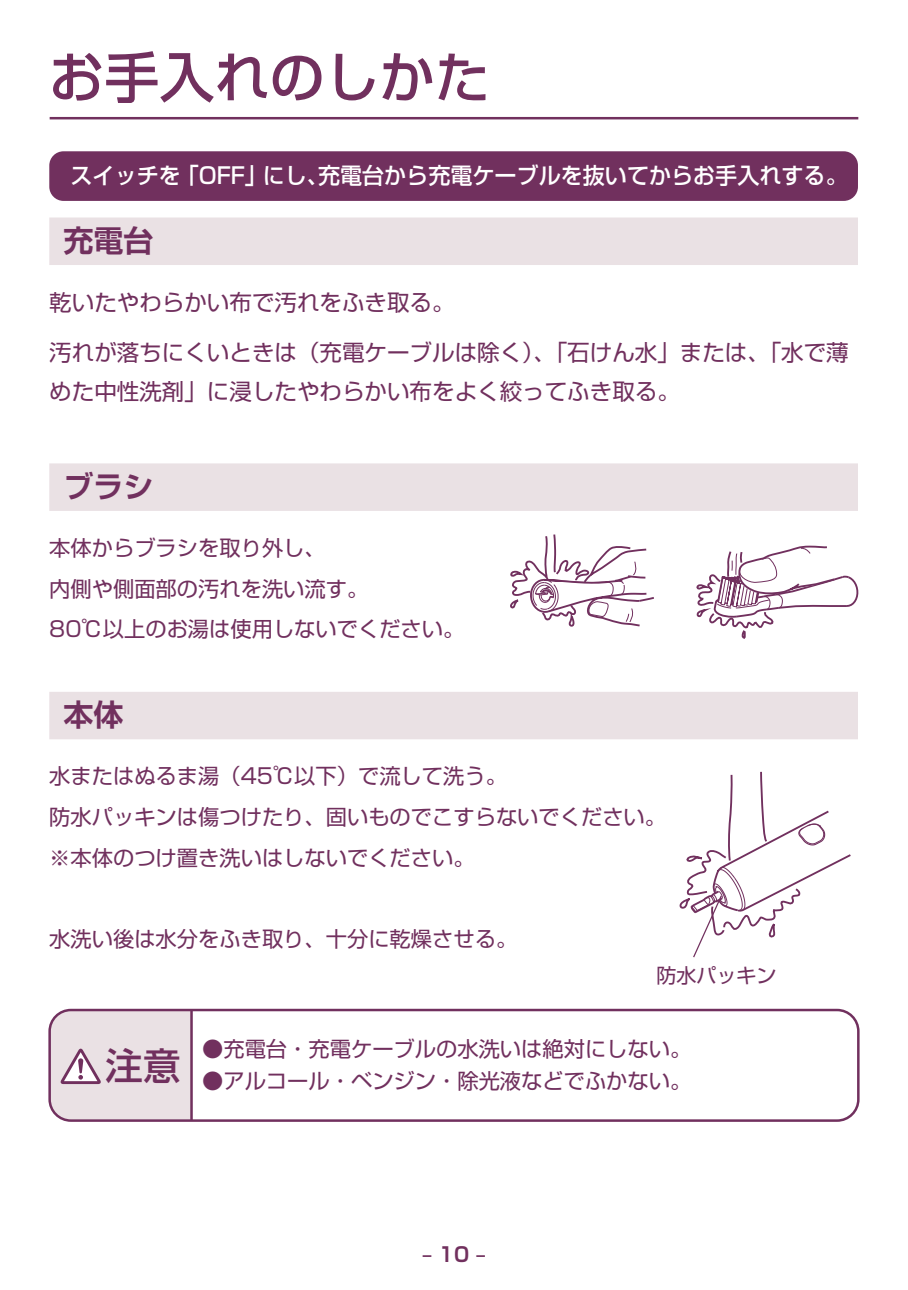
<style>
.page{position:relative;width:908px;height:1290px;background:#fff}
.page>*{position:absolute;margin:0;border:0;box-sizing:border-box;transform-origin:0 0}
.t1{font:500 55px "Shin Go Pro";color:#71305e}
.t2{font:500 37.5px "Shin Go Pro";color:#71305e}
.t3{font:700 30px "Shin Go Pro De";color:#71305e}
.t4{font:22.5px/39.5px "Shin Go Pro";color:#71305e}
.t5{font:500 22.5px "Shin Go Pro";color:#fff}
.t6{font:21.25px/40.8px "Shin Go Pro";color:#71305e}
.t7{font:20px "Shin Go Pro";color:#71305e}
.t8{font:700 20px "Shin Go Pro De";color:#71305e}
</style>
<div class="page">
<hr style="left:50px;top:117px;width:807px;height:2px;background:#71305e">
<div style="left:49px;top:151px;width:808px;height:50px;background:#71305e;border-radius:14px"></div>
<div style="left:49px;top:217px;width:808px;height:48px;background:#eae1e4"></div>
<div style="left:49px;top:463px;width:808px;height:48px;background:#eae1e4"></div>
<div style="left:49px;top:692px;width:808px;height:47px;background:#eae1e4"></div>
<div style="left:50px;top:1010px;width:141px;height:110px;background:#eae1e4"></div>
<hr style="left:190px;top:1010px;width:3px;height:110px;background:#71305e">
<svg style="left:61px;top:1048px;width:40px;height:36px"></svg>
<div style="left:48px;top:1009px;width:811px;height:113px;border:2px solid #71305e;border-radius:21px"></div>
<svg style="left:510px;top:534px;width:347px;height:105px"></svg>
<svg style="left:679px;top:772px;width:171px;height:186px"></svg>
<h1 class="t1" style="left:49px;top:32px;width:442px">お手入れのしかた</h1>
<p class="t5" style="left:71px;top:157px;width:778px">スイッチを「OFF」にし、充電台から充電ケーブルを抜いてからお手入れする。</p>
<h3 class="t3" style="left:63px;top:216px;width:92px">充電台</h3>
<p class="t4" style="left:49px;top:280px;width:407px">乾いたやわらかい布で汚れをふき取る。</p>
<p class="t4" style="left:49px;top:330px;width:800px">汚れが落ちにくいときは（充電ケーブルは除く）、「石けん水」または、「水で薄めた中性洗剤」に浸したやわらかい布をよく絞ってふき取る。</p>
<h3 class="t3" style="left:63px;top:462px;width:92px">ブラシ</h3>
<p class="t6" style="left:49px;top:525px;width:416px">本体からブラシを取り外し、<br>内側や側面部の汚れを洗い流す。<br>80℃以上のお湯は使用しないでください。</p>
<h3 class="t3" style="left:63px;top:690px;width:62px">本体</h3>
<p class="t6" style="left:49px;top:753px;width:618px">水またはぬるま湯（45℃以下）で流して洗う。<br>防水パッキンは傷つけたり、固いものでこすらないでください。※本体のつけ置き洗いはしないでください。</p>
<p class="t6" style="left:49px;top:916px;width:469px">水洗い後は水分をふき取り、十分に乾燥させる。</p>
<p class="t7" style="left:656px;top:959px;width:121px">防水パッキン</p>
<h2 class="t2" style="left:105px;top:1034px;width:76px">注意</h2>
<p class="t6" style="left:202px;top:1026px;width:490px">●充電台・充電ケーブルの水洗いは絶対にしない。</p>
<p class="t6" style="left:202px;top:1058px;width:490px">●アルコール・ベンジン・除光液などでふかない。</p>
<p class="t8" style="left:422px;top:1238px;width:65px">‒ 10 ‒</p>
</div>
